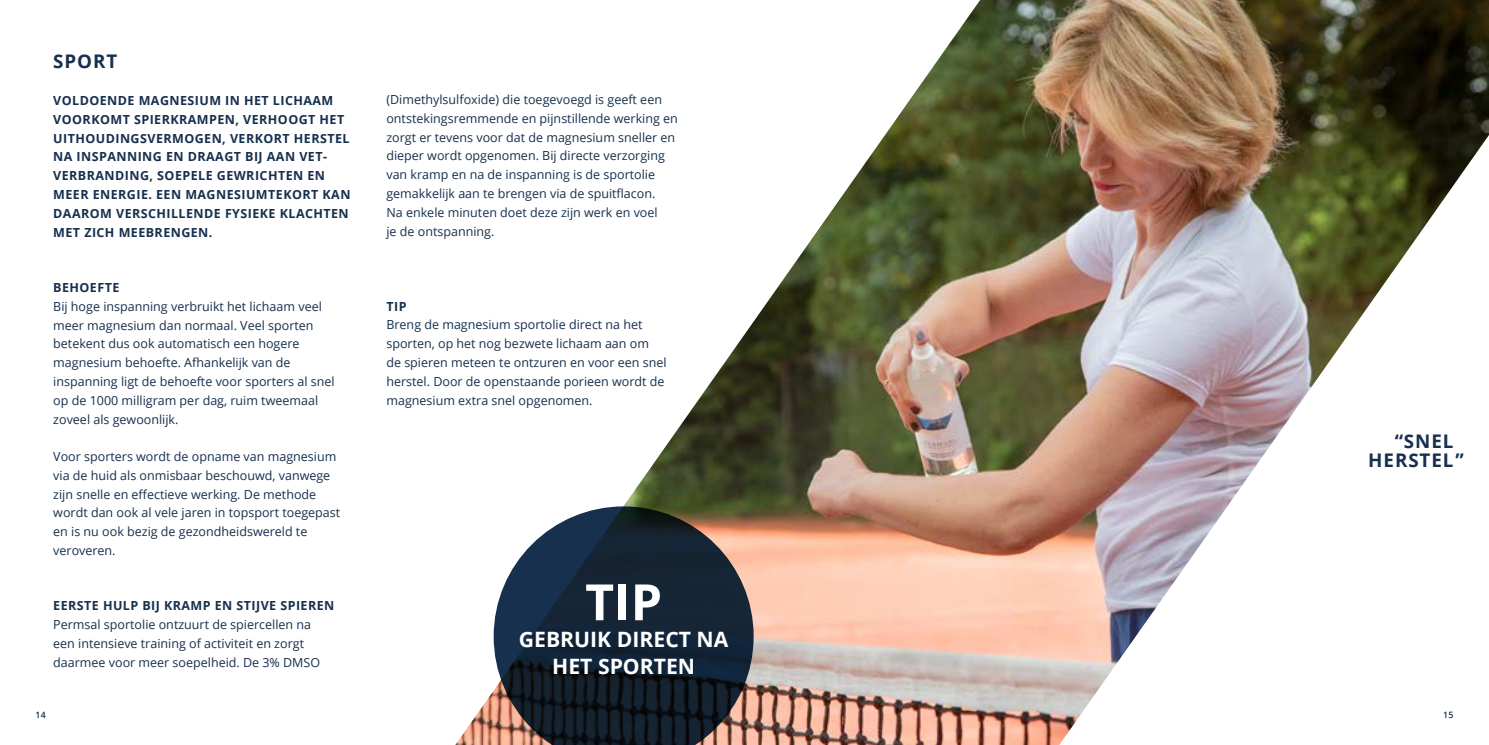
<style>
.page{position:relative;width:1489px;height:745px;background:#fff}
.page>*{position:absolute;margin:0;border:0;box-sizing:border-box;transform-origin:0 0}
.t1{font:700 50px "Open Sans";color:#fff}
.t2{font:700 21.12px/26.8px "Open Sans";color:#fff;text-align:center}
.t3{font:700 18.75px/18.8px "Open Sans";letter-spacing:.05em;color:#16304e}
.t4{font:12.5px/18.8px "Open Sans";color:#16304e}
.t5{font:700 12.5px/18.8px "Open Sans";letter-spacing:.035em;color:#16304e}
.t6{font:600 8.75px "Open Sans";color:#16304e}
</style>
<div class="page">
<img style="left:980px;top:0;width:507px;height:743px">
<svg style="left:456px;top:0;width:524px;height:744px"></svg>
<img style="left:1059px;top:135px;width:429px;height:609px">
<svg style="left:493px;top:506px;width:260px;height:238px;background:#363d48"></svg>
<h3 class="t3" style="left:53px;top:53px;width:66px">SPORT</h3>
<p class="t5" style="left:53px;top:92px;width:299px">VOLDOENDE MAGNESIUM IN HET LICHAAM VOORKOMT SPIERKRAMPEN, VERHOOGT HET UITHOUDINGSVERMOGEN, VERKORT HERSTEL NA INSPANNING EN DRAAGT BIJ AAN VET-VERBRANDING, SOEPELE GEWRICHTEN EN MEER ENERGIE. EEN MAGNESIUMTEKORT KAN DAAROM VERSCHILLENDE FYSIEKE KLACHTEN MET ZICH MEEBRENGEN.</p>
<p class="t5" style="left:53px;top:279px;width:68px">BEHOEFTE</p>
<p class="t4" style="left:53px;top:298px;width:283px">Bij hoge inspanning verbruikt het lichaam veel meer magnesium dan normaal. Veel sporten betekent dus ook automatisch een hogere magnesium behoefte. Afhankelijk van de inspanning ligt de behoefte voor sporters al snel op de 1000 milligram per dag, ruim tweemaal zoveel als gewoonlijk.</p>
<p class="t4" style="left:53px;top:448px;width:288px">Voor sporters wordt de opname van magnesium via de huid als onmisbaar beschouwd, vanwege zijn snelle en effectieve werking. De methode wordt dan ook al vele jaren in topsport toegepast en is nu ook bezig de gezondheidswereld te veroveren.</p>
<p class="t5" style="left:53px;top:597px;width:282px">EERSTE HULP BIJ KRAMP EN STIJVE SPIEREN</p>
<p class="t4" style="left:53px;top:616px;width:268px">Permsal sportolie ontzuurt de spiercellen na een intensieve training of activiteit en zorgt daarmee voor meer soepelheid. De 3% DMSO</p>
<p class="t6" style="left:35px;top:709px;width:12px">14</p>
<p class="t4" style="left:386px;top:91px;width:293px">(Dimethylsulfoxide) die toegevoegd is geeft een ontstekingsremmende en pijnstillende werking en zorgt er tevens voor dat de magnesium sneller en dieper wordt opgenomen. Bij directe verzorging van kramp en na de inspanning is de sportolie gemakkelijk aan te brengen via de spuitflacon.<br>Na enkele minuten doet deze zijn werk en voel<br>je de ontspanning.</p>
<p class="t5" style="left:386px;top:298px;width:22px">TIP</p>
<p class="t4" style="left:386px;top:316px;width:282px">Breng de magnesium sportolie direct na het sporten, op het nog bezwete lichaam aan om de spieren meteen te ontzuren en voor een snel herstel. Door de openstaande porieen wordt de magnesium extra snel opgenomen.</p>
<h1 class="t1" style="left:585px;top:582px;width:78px">TIP</h1>
<h2 class="t2" style="left:519px;top:627px;width:211px">GEBRUIK DIRECT NA<br>HET SPORTEN</h2>
<h3 class="t3" style="left:1368px;top:433px;width:97px;text-indent:26px">“SNEL<br>HERSTEL”</h3>
<p class="t6" style="left:1442px;top:709px;width:12px">15</p>
</div>
